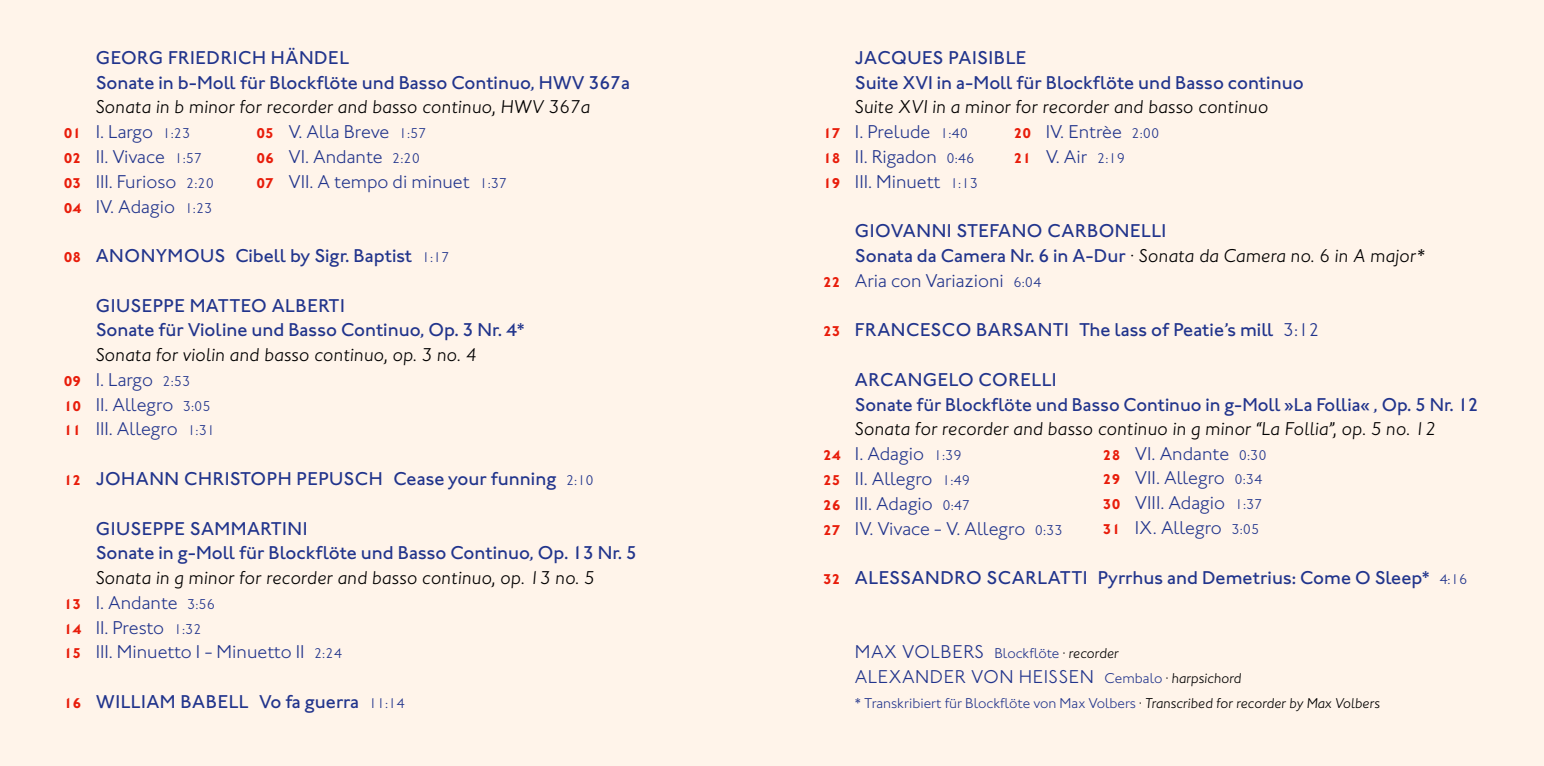
<style>
.page{position:relative;width:1544px;height:766px;background:#fff}
.page>*{position:absolute;margin:0;border:0;box-sizing:border-box;transform-origin:0 0}
.t1{font:italic 300 19.12px/24.8px "ITC Johnstonfor HKH";letter-spacing:.01em;color:#000}
.t2{font:500 19.12px/24.8px "ITC Johnstonfor HKH";color:#21348c}
.t3{font:300 19.12px/24.8px "ITC Johnstonfor HKH";color:#21348c}
.t4{font:300 19.12px/24.8px "ITC Johnstonfor HKH";letter-spacing:.03em;color:#21348c}
.t5{font:500 19.12px "ITC Johnstonfor HKH";letter-spacing:.03em;color:#21348c}
.t6{font:300 14.62px "ITC Johnstonfor HKH";color:#21348c}
.s1{font-weight:700;font-style:normal;font-size:14.62px;color:#e81d0b}
.s2{font-style:normal;color:#21348c}
.s3{font-style:normal;font-size:14.62px;color:#21348c}
.s4{font-weight:700;font-size:14.62px;color:#e81d0b}
.s5{font-weight:300;font-size:14.62px}
.s6{font-weight:500;font-style:normal;color:#21348c}
.s7{font-size:14.62px}
.s8{font-weight:300}
.s9{font-style:italic;font-size:14.62px;color:#000}
.s10{font-style:italic;color:#000}
</style>
<div class="page">
<div style="left:0;top:0;width:1543px;height:765px;background:#fff4ea"></div>
<p class="t2" style="left:96px;top:45px;width:536px">GEORG FRIEDRICH HÄNDEL<br>Sonate in b-Moll für Blockflöte und Basso Continuo, HWV 367a</p>
<p class="t1" style="left:64px;top:95px;width:528px;text-indent:32px">Sonata in b minor for recorder and basso continuo, HWV 367a<br><span class="s1">01</span> <span class="s2">I. Largo</span> <span class="s3">1:23<br></span><span class="s1">02</span> <span class="s2">II. Vivace</span> <span class="s3">1:57<br></span><span class="s1">03</span> <span class="s2">III. Furioso</span> <span class="s3">2:20<br></span><span class="s1">04</span> <span class="s2">IV. Adagio</span> <span class="s3">1:23</span></p>
<p class="t2" style="left:64px;top:243px;width:387px"><span class="s4">08</span> ANONYMOUS Cibell by Sigr. Baptist <span class="s5">1:17</span></p>
<p class="t2" style="left:96px;top:293px;width:430px">GIUSEPPE MATTEO ALBERTI<br>Sonate für Violine und Basso Continuo, Op. 3 Nr. 4*</p>
<p class="t1" style="left:64px;top:342px;width:414px;text-indent:32px">Sonata for violin and basso continuo, op. 3 no. 4<br><span class="s1">09</span> <span class="s2">I. Largo</span> <span class="s3">2:53<br></span><span class="s1">10</span> <span class="s2">II. Allegro</span> <span class="s3">3:05<br></span><span class="s1">11</span> <span class="s2">III. Allegro</span> <span class="s3">1:31</span></p>
<p class="t2" style="left:64px;top:466px;width:531px"><span class="s4">12</span> JOHANN CHRISTOPH PEPUSCH Cease your funning <span class="s5">2:10</span></p>
<p class="t2" style="left:96px;top:515px;width:543px">GIUSEPPE SAMMARTINI<br>Sonate in g-Moll für Blockflöte und Basso Continuo, Op. 13 Nr. 5</p>
<p class="t1" style="left:64px;top:565px;width:532px;text-indent:32px">Sonata in g minor for recorder and basso continuo, op. 13 no. 5<br><span class="s1">13</span> <span class="s2">I. Andante</span> <span class="s3">3:56<br></span><span class="s1">14</span> <span class="s2">II. Presto</span> <span class="s3">1:32<br></span><span class="s1">15</span> <span class="s2">III. Minuetto I - Minuetto II</span> <span class="s3">2:24</span></p>
<p class="t2" style="left:64px;top:689px;width:342px"><span class="s4">16</span> WILLIAM BABELL Vo fa guerra <span class="s5">11:14</span></p>
<p class="t2" style="left:855px;top:45px;width:450px">JACQUES PAISIBLE<br>Suite XVI in a-Moll für Blockflöte und Basso continuo</p>
<p class="t1" style="left:823px;top:95px;width:447px;text-indent:32px">Suite XVI in a minor for recorder and basso continuo<br><span class="s1">17</span> <span class="s2">I. Prelude</span> <span class="s3">1:40<br></span><span class="s1">18</span> <span class="s2">II. Rigadon</span> <span class="s3">0:46<br></span><span class="s1">19</span> <span class="s2">III. Minuett</span> <span class="s3">1:13</span></p>
<p class="t5" style="left:855px;top:219px;width:313px">GIOVANNI STEFANO CARBONELLI</p>
<p class="t1" style="left:855px;top:243px;width:571px"><span class="s6">Sonata da Camera Nr. 6 in A-Dur</span> · Sonata da Camera no. 6 in A major*</p>
<p class="t3" style="left:823px;top:268px;width:220px"><span class="s4">22</span> Aria con Variazioni <span class="s7">6:04</span></p>
<p class="t2" style="left:823px;top:317px;width:498px"><span class="s4">23</span> FRANCESCO BARSANTI The lass of Peatie’s mill <span class="s8">3:12</span></p>
<p class="t2" style="left:855px;top:367px;width:625px">ARCANGELO CORELLI<br>Sonate für Blockflöte und Basso Continuo in g-Moll »La Follia« , Op. 5 Nr. 12</p>
<p class="t1" style="left:823px;top:416px;width:614px;text-indent:32px">Sonata for recorder and basso continuo in g minor “La Follia”, op. 5 no. 12<br><span class="s1">24</span> <span class="s2">I. Adagio</span> <span class="s3">1:39<br></span><span class="s1">25</span> <span class="s2">II. Allegro</span> <span class="s3">1:49<br></span><span class="s1">26</span> <span class="s2">III. Adagio</span> <span class="s3">0:47<br></span><span class="s1">27</span> <span class="s2">IV. Vivace - V. Allegro</span> <span class="s3">0:33</span></p>
<p class="t2" style="left:823px;top:565px;width:646px"><span class="s4">32</span> ALESSANDRO SCARLATTI Pyrrhus and Demetrius: Come O Sleep* <span class="s5">4:16</span></p>
<p class="t3" style="left:256px;top:119px;width:252px"><span class="s4">05</span> V. Alla Breve <span class="s7">1:57<br></span><span class="s4">06</span> VI. Andante <span class="s7">2:20<br></span><span class="s4">07</span> VII. A tempo di minuet <span class="s7">1:37</span></p>
<p class="t3" style="left:1013px;top:119px;width:147px"><span class="s4">20</span> IV. Entrèe <span class="s7">2:00<br></span><span class="s4">21</span> V. Air <span class="s7">2:19</span></p>
<p class="t3" style="left:1103px;top:441px;width:165px"><span class="s4">28</span> VI. Andante <span class="s7">0:30<br></span><span class="s4">29</span> VII. Allegro <span class="s7">0:34<br></span><span class="s4">30</span> VIII. Adagio <span class="s7">1:37<br></span><span class="s4">31</span> IX. Allegro <span class="s7">3:05</span></p>
<p class="t4" style="left:855px;top:639px;width:388px">MAX VOLBERS <span class="s7">Blockflöte</span> <span class="s9">· recorder<br></span>ALEXANDER VON HEISSEN <span class="s7">Cembalo</span> <span class="s9">· harpsichord</span></p>
<p class="t6" style="left:855px;top:694px;width:526px">* Transkribiert für Blockflöte von Max Volbers <span class="s10">· Transcribed for recorder by Max Volbers</span></p>
</div>
